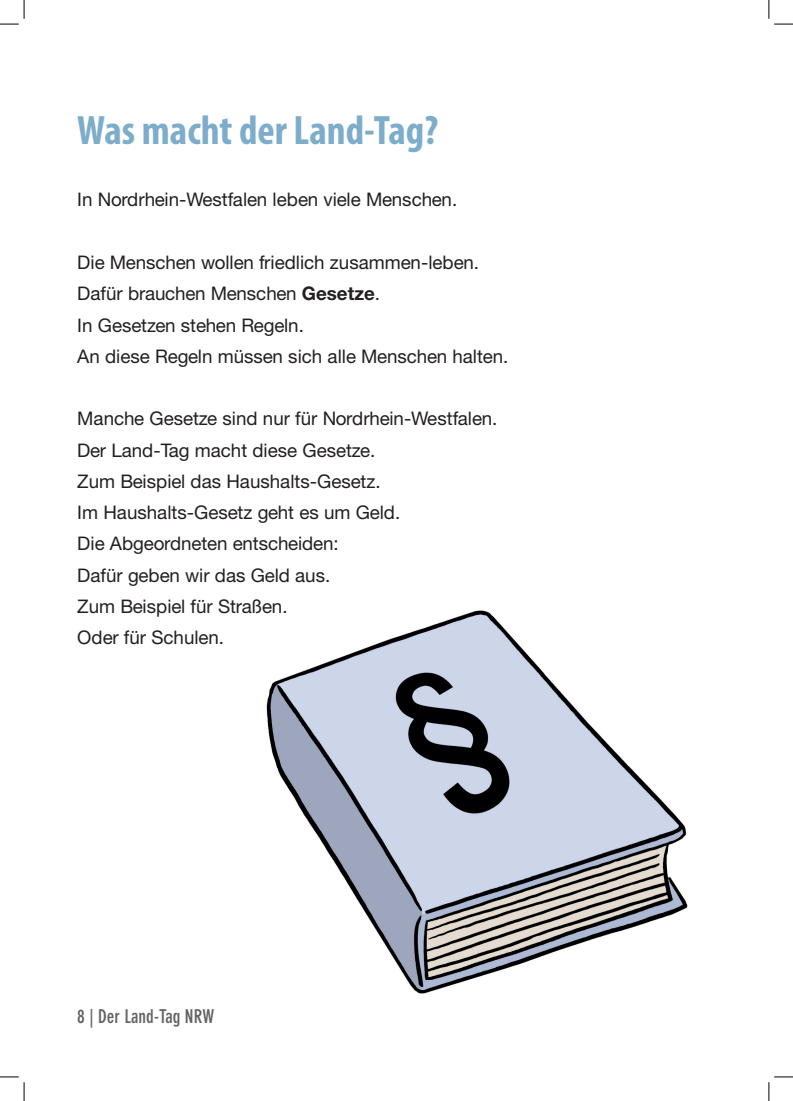
<style>
.page{position:relative;width:793px;height:1101px;background:#fff}
.page>*{position:absolute;margin:0;border:0;box-sizing:border-box;transform-origin:0 0}
.t1{font:700 condensed 41.25px "Myriad Pro";color:#7dadcb}
.t2{font:18.75px/31.2px "Helvetica Neue";color:#231f20}
.t3{font:700 condensed 18.75px "DIN Neuzeit Grotesk";color:#636366}
.s1{font-weight:700}
</style>
<div class="page">
<img style="left:266px;top:610px;width:422px;height:384px">
<svg style="left:0;top:0;width:25px;height:25px"></svg>
<svg style="left:0;top:1076px;width:25px;height:24px"></svg>
<svg style="left:768px;top:0;width:24px;height:25px"></svg>
<svg style="left:768px;top:1076px;width:24px;height:24px"></svg>
<h1 class="t1" style="left:77px;top:104px;width:362px">Was macht der Land-Tag?</h1>
<p class="t2" style="left:77px;top:184px;width:381px">In Nordrhein-Westfalen leben viele Menschen.</p>
<p class="t2" style="left:77px;top:246px;width:432px">Die Menschen wollen friedlich zusammen-leben.<br>Dafür brauchen Menschen <span class="s1">Gesetze</span>.<br>In Gesetzen stehen Regeln.<br>An diese Regeln müssen sich alle Menschen halten.</p>
<p class="t2" style="left:77px;top:403px;width:421px">Manche Gesetze sind nur für Nordrhein-Westfalen.<br>Der Land-Tag macht diese Gesetze.<br>Zum Beispiel das Haushalts-Gesetz.<br>Im Haushalts-Gesetz geht es um Geld.<br>Die Abgeordneten entscheiden:<br>Dafür geben wir das Geld aus.<br>Zum Beispiel für Straßen.<br>Oder für Schulen.</p>
<p class="t3" style="left:77px;top:1005px;width:138px">8 | Der Land-Tag NRW</p>
</div>
